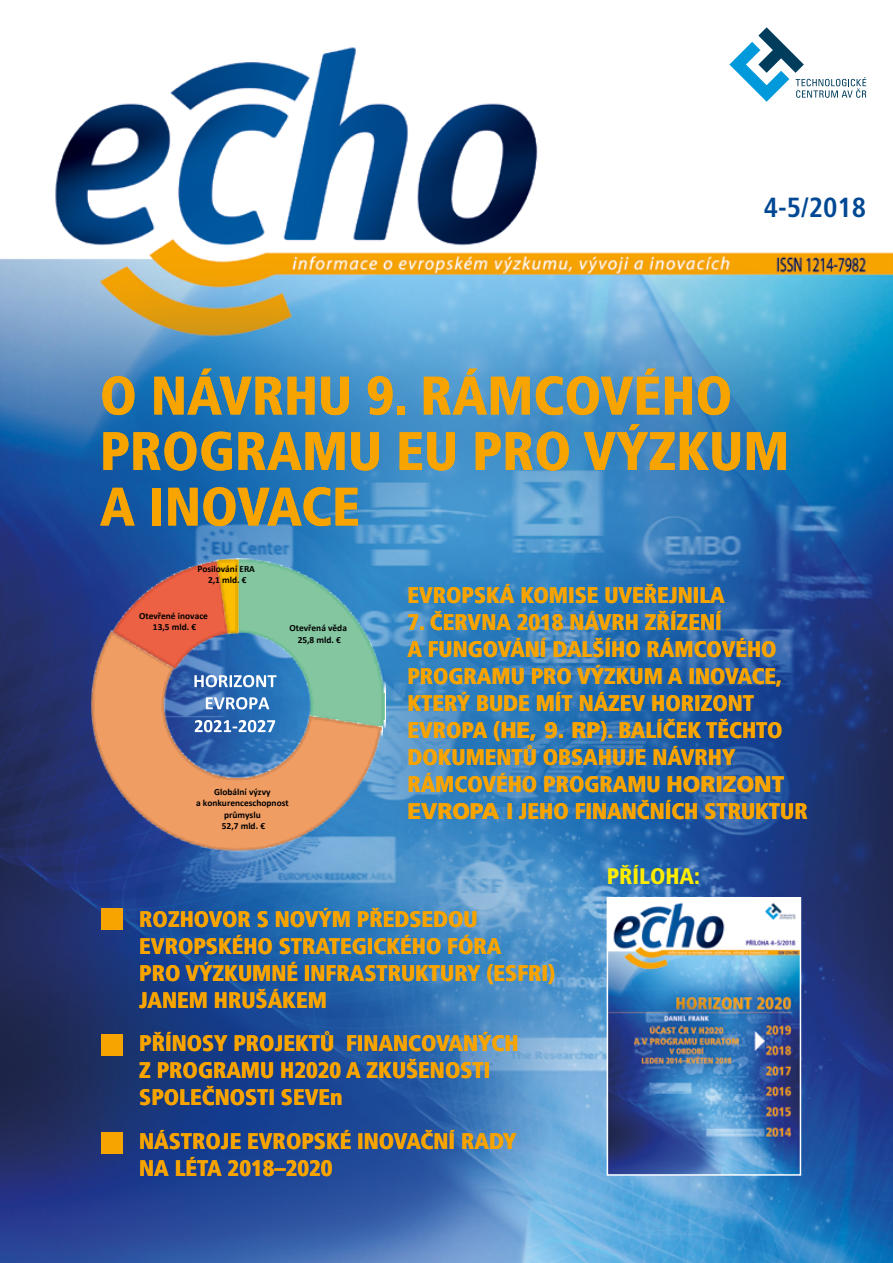
<style>
.page{position:relative;width:893px;height:1263px;background:#fff}
.page>*{position:absolute;margin:0;border:0;box-sizing:border-box;transform-origin:0 0}
.t1{font:900 condensed 54px/55.5px "Frutiger CE";color:#f7a400}
.t2{font:700 condensed 27.6px "Frutiger CE";color:#004893}
.t3{font:900 condensed 22.5px/27px "Frutiger CE";color:#f7a400}
.t4{font:900 condensed 22.5px "Frutiger CE";color:#ffed00}
.t5{font:700 9.45px/11.2px "Calibri";color:#000;text-align:center}
.s1{font-stretch:normal}
</style>
<div class="page">
<img style="left:0;top:47px;width:893px;height:1216px">
<svg style="left:729px;top:27px;width:137px;height:75px"></svg>
<div style="left:0;top:248px;width:893px;height:402px;background:#004893;opacity:.41"></div>
<div style="left:284px;top:462px;width:609px;height:483px;background:#004893;opacity:.41"></div>
<div style="left:15px;top:785px;width:659px;height:478px;background:#004893;opacity:.41"></div>
<img style="left:610px;top:900px;width:188px;height:273px">
<div style="left:607px;top:897px;width:194px;height:279px;border:2px solid #fff"></div>
<div style="left:101px;top:908px;width:21px;height:21px;background:#f7a400"></div>
<div style="left:101px;top:1034px;width:21px;height:21px;background:#f7a400"></div>
<div style="left:101px;top:1132px;width:21px;height:21px;background:#f7a400"></div>
<img style="left:239px;top:558px;width:146px;height:170px">
<img style="left:91px;top:629px;width:292px;height:223px">
<img style="left:111px;top:560px;width:118px;height:110px">
<img style="left:216px;top:558px;width:23px;height:77px">
<svg style="left:194px;top:675px;width:83px;height:12px"></svg>
<svg style="left:206px;top:697px;width:63px;height:12px"></svg>
<svg style="left:195px;top:720px;width:80px;height:12px"></svg>
<p class="t2" style="left:764px;top:192px;width:104px">4-5/2018</p>
<h1 class="t1" style="left:100px;top:369px;width:691px">O NÁVRHU 9. RÁMCOVÉHO<br>PROGRAMU EU PRO VÝZKUM<br>A INOVACE</h1>
<p class="t5" style="left:197px;top:563px;width:59px">Posilování ERA<br>2,1 mld. €</p>
<p class="t5" style="left:139px;top:610px;width:70px">Otevřené inovace<br>13,5 mld. €</p>
<p class="t5" style="left:289px;top:622px;width:59px">Otevřená věda<br>25,8 mld. €</p>
<p class="t5" style="left:196px;top:786px;width:94px">Globální výzvy<br>a konkurenceschopnost průmyslu<br>52,7 mld. €</p>
<p class="t3" style="left:407px;top:582px;width:319px">EVROPSKÁ KOMISE UVEŘEJNILA</p>
<p class="t3" style="left:407px;top:609px;width:402px">7. ČERVNA 2018 NÁVRH ZŘÍZENÍ<br>A FUNGOVÁNÍ DALŠÍHO RÁMCOVÉHO<br>PROGRAMU PRO VÝZKUM A INOVACE,<br>KTERÝ BUDE MÍT NÁZEV HORIZONT<br>EVROPA (<span class="s1">HE, 9. RP</span>). BALÍČEK TĚCHTO<br>DOKUMENTŮ OBSAHUJE NÁVRHY<br>RÁMCOVÉHO PROGRAMU <span class="s1">HORIZONT<br>EVROPA</span> I JEHO FINANČNÍCH STRUKTUR</p>
<p class="t4" style="left:607px;top:864px;width:95px">PŘÍLOHA:</p>
<p class="t3" style="left:139px;top:906px;width:417px">ROZHOVOR S NOVÝM PŘEDSEDOU<br>EVROPSKÉHO STRATEGICKÉHO FÓRA<br>PRO VÝZKUMNÉ INFRASTRUKTURY (ESFRI)<br>JANEM HRUŠÁKEM</p>
<p class="t3" style="left:139px;top:1030px;width:381px">PŘÍNOSY PROJEKTŮ FINANCOVANÝCH<br>Z PROGRAMU H2020 A ZKUŠENOSTI<br>SPOLEČNOSTI SEVEn</p>
<p class="t3" style="left:139px;top:1128px;width:379px">NÁSTROJE EVROPSKÉ INOVAČNÍ RADY<br>NA LÉTA 2018–2020</p>
</div>
